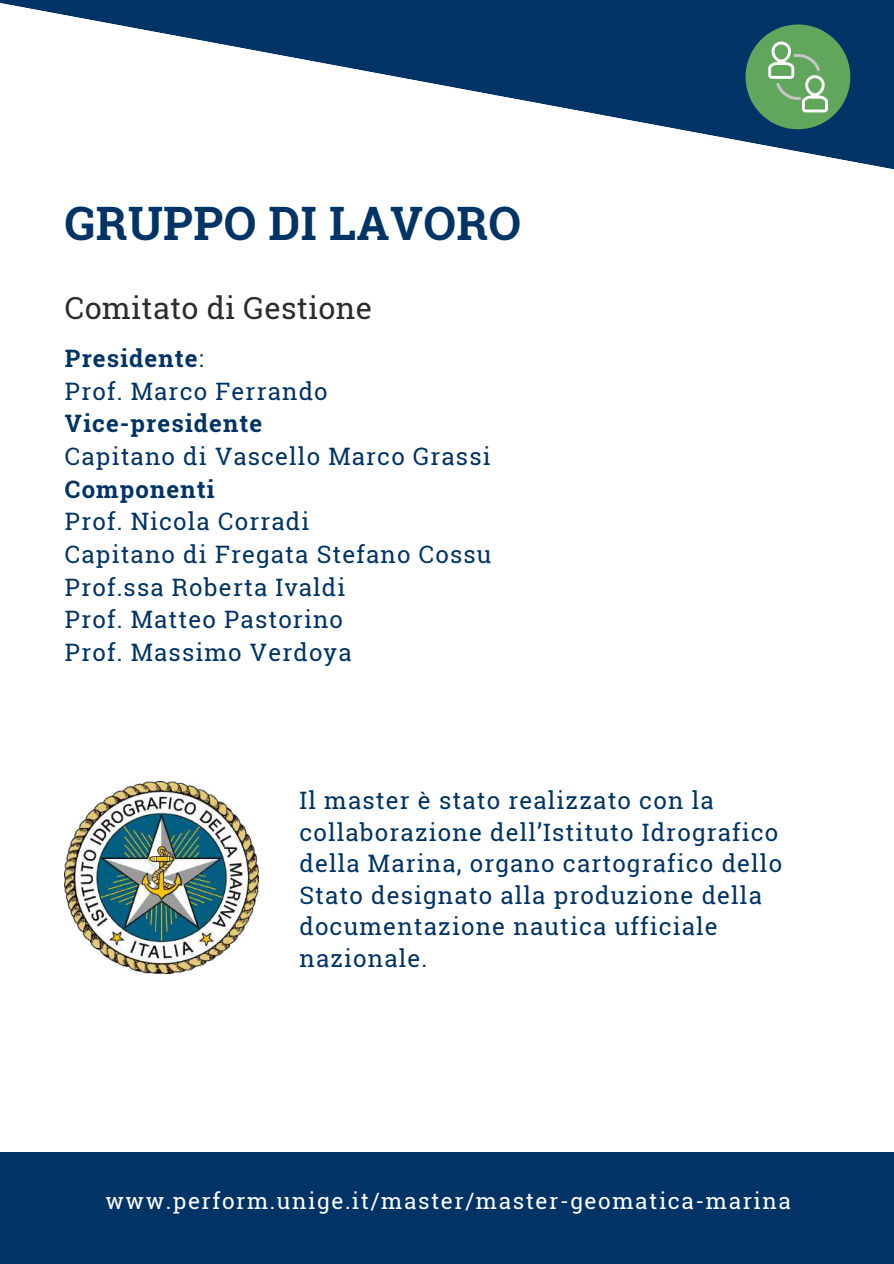
<style>
.page{position:relative;width:894px;height:1264px;background:#fff}
.page>*{position:absolute;margin:0;border:0;box-sizing:border-box;transform-origin:0 0}
.t1{font:700 46.05px "Roboto Slab";letter-spacing:.01em;color:#036}
.t2{font:30.45px "Roboto Slab";letter-spacing:.01em;color:#2c2c2c}
.t3{font:30px "Gidole";letter-spacing:.07em;color:#fff}
.t4{font:24px/32.7px "Roboto Slab";letter-spacing:.05em;color:#036}
.t5{font:700 24px "Roboto Slab";letter-spacing:.05em;color:#036}
.t6{font:22.5px "Roboto Slab";letter-spacing:.07em;color:#fff}
.s1{font-weight:700}
</style>
<div class="page">
<svg style="left:0;top:0;width:893px;height:169px"></svg>
<div style="left:0;top:1152px;width:893px;height:111px;background:#036"></div>
<svg style="left:745px;top:24px;width:105px;height:105px;background:#57936a"></svg>
<img style="left:65px;top:781px;width:194px;height:192px">
<h1 class="t1" style="left:65px;top:192px;width:457px">GRUPPO DI LAVORO</h1>
<p class="t2" style="left:65px;top:287px;width:308px">Comitato di Gestione</p>
<p class="t4" style="left:65px;top:341px;width:264px"><span class="s1">Presidente</span>:<br>Prof. Marco Ferrando</p>
<p class="t5" style="left:65px;top:407px;width:199px">Vice-presidente</p>
<p class="t4" style="left:65px;top:439px;width:427px">Capitano di Vascello Marco Grassi</p>
<p class="t5" style="left:65px;top:472px;width:151px">Componenti</p>
<p class="t4" style="left:65px;top:505px;width:428px">Prof. Nicola Corradi<br>Capitano di Fregata Stefano Cossu<br>Prof.ssa Roberta Ivaldi<br>Prof. Matteo Pastorino<br>Prof. Massimo Verdoya</p>
<p class="t4" style="left:299px;top:784px;width:484px;line-height:31.5px">Il master è stato realizzato con la collaborazione dell’Istituto Idrografico della Marina, organo cartografico dello Stato designato alla produzione della documentazione nautica ufficiale nazionale.</p>
<p class="t6" style="left:105px;top:1185px;width:686px">www.perform.unige.it/master/master-geomatica-marina</p>
<p class="t3" style="left:315px;top:1188px;width:259px">reallygreatsite.com</p>
</div>
